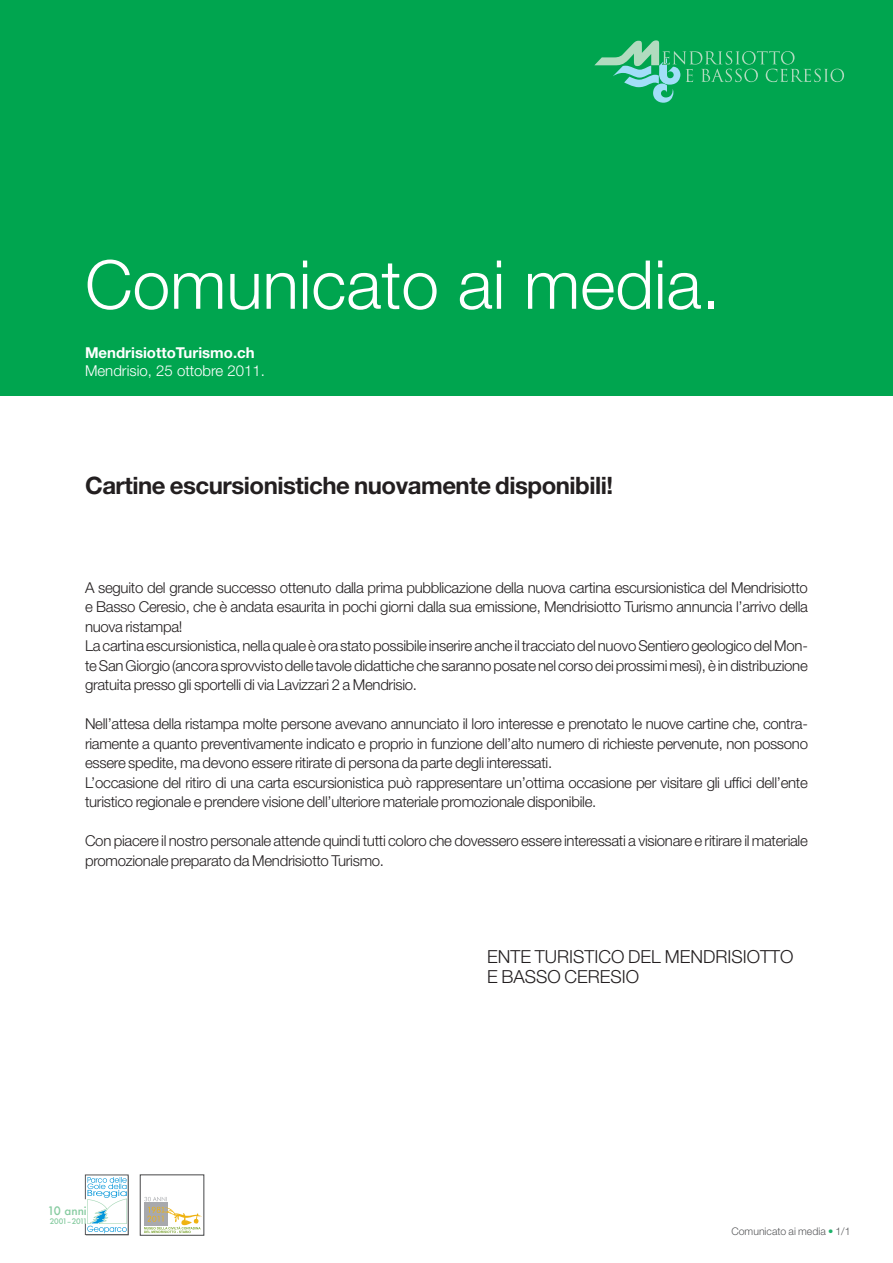
<style>
.page{position:relative;width:893px;height:1263px;background:#fff}
.page>*{position:absolute;margin:0;border:0;box-sizing:border-box;transform-origin:0 0}
.t1{font:300 67.5px "Helvetica Neue";color:#fff}
.Stile_di_paragrafo_1{font:700 24px "Helvetica Neue";letter-spacing:-.02em;color:#231f20}
.Stile_di_paragrafo_1-2{font:300 18px "Helvetica Neue";color:#231f20}
.Stile_di_paragrafo_1-3{font:300 15px/19.5px "Helvetica Neue";letter-spacing:-.02em;color:#231f20;text-align:justify}
.t2{font:300 15px "Helvetica Neue";color:#fff}
.t3{font:700 15px "Helvetica Neue";color:#fff}
.t4{font:500 11.4px "Futura";color:#86cba0}
.Stile_di_paragrafo_1-4{font:300 10.5px "Helvetica Neue";color:#57585a}
.t5{font:500 7.5px "Futura";letter-spacing:-.09em;color:#86cba0}
.s1{color:#1eb26a}
</style>
<div class="page">
<div style="left:0;top:0;width:893px;height:395px;background:#00a54f"></div>
<svg style="left:594px;top:40px;width:250px;height:63px"></svg>
<svg style="left:85px;top:1175px;width:44px;height:60px"></svg>
<div style="left:144px;top:1202px;width:24px;height:24px;background:#a8a9ad"></div>
<svg style="left:144px;top:1197px;width:23px;height:4px"></svg>
<svg style="left:144px;top:1207px;width:58px;height:26px"></svg>
<p class="t1" style="left:85px;top:243px;width:637px">Comunicato ai media.</p>
<p class="t3" style="left:85px;top:344px;width:171px">MendrisiottoTurismo.ch</p>
<p class="t2" style="left:85px;top:362px;width:182px">Mendrisio, 25 ottobre 2011.</p>
<p class="Stile_di_paragrafo_1" style="left:85px;top:470px;width:530px">Cartine escursionistiche nuovamente disponibili!</p>
<p class="Stile_di_paragrafo_1-3" style="left:85px;top:577px;width:724px">A seguito del grande successo ottenuto dalla prima pubblicazione della nuova cartina escursionistica del Mendrisiotto e Basso Ceresio, che è andata esaurita in pochi giorni dalla sua emissione, Mendrisiotto Turismo annuncia l’arrivo della nuova ristampa!</p>
<p class="Stile_di_paragrafo_1-3" style="left:85px;top:636px;width:724px">La cartina escursionistica, nella quale è ora stato possibile inserire anche il tracciato del nuovo Sentiero geologico del Mon&shy;te San Giorgio (ancora sprovvisto delle tavole didattiche che saranno posate nel corso dei prossimi mesi), è in distribuzione gratuita presso gli sportelli di via Lavizzari 2 a Mendrisio.</p>
<p class="Stile_di_paragrafo_1-3" style="left:85px;top:714px;width:724px">Nell’attesa della ristampa molte persone avevano annunciato il loro interesse e prenotato le nuove cartine che, contra&shy;riamente a quanto preventivamente indicato e proprio in funzione dell’alto numero di richieste pervenute, non possono essere spedite, ma devono essere ritirate di persona da parte degli interessati.</p>
<p class="Stile_di_paragrafo_1-3" style="left:85px;top:772px;width:724px">L’occasione del ritiro di una carta escursionistica può rappresentare un’ottima occasione per visitare gli uffici dell’ente turistico regionale e prendere visione dell’ulteriore materiale promozionale disponibile.</p>
<p class="Stile_di_paragrafo_1-3" style="left:85px;top:831px;width:724px">Con piacere il nostro personale attende quindi tutti coloro che dovessero essere interessati a visionare e ritirare il materiale promozionale preparato da Mendrisiotto Turismo.</p>
<p class="t4" style="left:48px;top:1203px;width:41px">10 anni</p>
<p class="t5" style="left:50px;top:1216px;width:39px">2001–2011</p>
<p class="Stile_di_paragrafo_1-2" style="left:487px;top:946px;width:308px">ENTE TURISTICO DEL MENDRISIOTTO</p>
<p class="Stile_di_paragrafo_1-2" style="left:487px;top:965px;width:154px">E BASSO CERESIO</p>
<p class="Stile_di_paragrafo_1-4" style="left:731px;top:1225px;width:121px">Comunicato ai media <span class="s1">•</span> 1/1</p>
</div>
